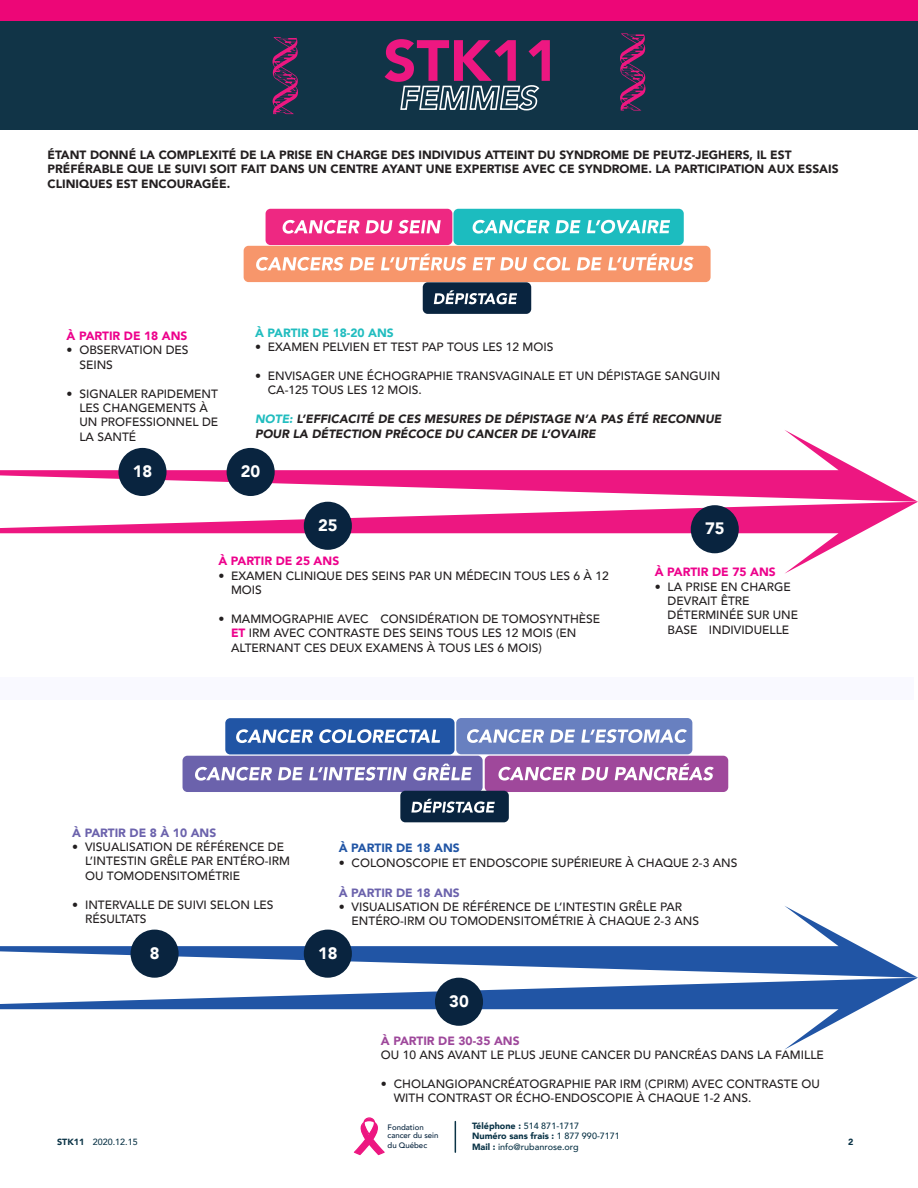
<style>
.page{position:relative;width:918px;height:1188px;background:#fff}
.page>*{position:absolute;margin:0;border:0;box-sizing:border-box;transform-origin:0 0}
.t1{font:900 16.5px "Avenir";color:#fff}
.t2{font:500 12px/14.4px "Avenir";color:#231f20}
.t3{font:900 12px/14.4px "Avenir";color:#231f20}
.t4{font:italic 900 12px/14.4px "Avenir";color:#231f20}
.t5{font:900 12px "Avenir";color:#ed028c}
.t6{font:900 12px "Avenir";color:#6b62ac}
.t7{font:900 12px "Avenir";color:#9e489b}
.t8{font:900 12px "Avenir";color:#21bdbf}
.t9{font:900 12px "Avenir";color:#2155a5}
.t10{font:500 9px "Avenir";color:#0a3346}
.t11{font:900 9px "Avenir";color:#0a3346}
.t12{font:500 7.8px/9px "Avenir";color:#07243e}
.s1{color:#21bdbf}
.s2{font-weight:900;color:#ed028c}
.s3{font-weight:900}
.s4{font-weight:500}
</style>
<div class="page">
<hr style="left:455px;top:1122px;width:1px;height:30px;background:#0a3346">
<svg style="left:354px;top:1117px;width:31px;height:38px"></svg>
<svg style="left:0;top:430px;width:918px;height:72px"></svg>
<svg style="left:0;top:502px;width:918px;height:72px"></svg>
<div style="left:304px;top:502px;width:48px;height:48px;background:#09243f;border-radius:50%"></div>
<div style="left:691px;top:505px;width:48px;height:48px;background:#09243f;border-radius:50%"></div>
<div style="left:0;top:20px;width:918px;height:110px;background:#113447"></div>
<div style="left:0;top:0;width:918px;height:20px;background:#ed0677"></div>
<svg style="left:272px;top:37px;width:26px;height:77px"></svg>
<svg style="left:620px;top:33px;width:26px;height:78px"></svg>
<svg style="left:0;top:906px;width:918px;height:72px"></svg>
<svg style="left:0;top:978px;width:918px;height:72px"></svg>
<div style="left:304px;top:930px;width:48px;height:48px;background:#09243f;border-radius:50%"></div>
<div style="left:435px;top:978px;width:48px;height:48px;background:#09243f;border-radius:50%"></div>
<div style="left:131px;top:930px;width:48px;height:48px;background:#09243f;border-radius:50%"></div>
<div style="left:118px;top:448px;width:49px;height:48px;background:#09243f;border-radius:50%"></div>
<div style="left:227px;top:448px;width:48px;height:48px;background:#09243f;border-radius:50%"></div>
<div style="left:0;top:678px;width:914px;height:22px;background:#f9f9ff"></div>
<svg style="left:385px;top:39px;width:165px;height:72px"></svg>
<div style="left:225px;top:718px;width:230px;height:36px;background:#2155a5;border-radius:5px"></div>
<svg style="left:236px;top:729px;width:77px;height:14px"></svg>
<svg style="left:319px;top:729px;width:121px;height:14px"></svg>
<div style="left:456px;top:718px;width:236px;height:36px;background:#6880c0;border-radius:5px"></div>
<svg style="left:467px;top:729px;width:77px;height:14px"></svg>
<svg style="left:550px;top:730px;width:25px;height:13px"></svg>
<svg style="left:581px;top:729px;width:106px;height:14px"></svg>
<div style="left:485px;top:756px;width:243px;height:36px;background:#9f489b;border-radius:5px"></div>
<svg style="left:498px;top:767px;width:77px;height:14px"></svg>
<svg style="left:582px;top:767px;width:26px;height:14px"></svg>
<svg style="left:615px;top:763px;width:99px;height:18px"></svg>
<div style="left:183px;top:756px;width:300px;height:36px;background:#6b62ac;border-radius:5px"></div>
<svg style="left:195px;top:767px;width:77px;height:14px"></svg>
<svg style="left:278px;top:767px;width:25px;height:13px"></svg>
<svg style="left:309px;top:767px;width:98px;height:14px"></svg>
<svg style="left:413px;top:764px;width:59px;height:17px"></svg>
<div style="left:400px;top:791px;width:109px;height:31px;background:#09243f;border-radius:5px"></div>
<svg style="left:411px;top:799px;width:84px;height:14px"></svg>
<div style="left:244px;top:246px;width:467px;height:36px;background:#f7966b;border-radius:5px"></div>
<svg style="left:256px;top:257px;width:88px;height:14px"></svg>
<svg style="left:350px;top:257px;width:25px;height:13px"></svg>
<svg style="left:381px;top:254px;width:86px;height:17px"></svg>
<svg style="left:473px;top:257px;width:54px;height:14px"></svg>
<svg style="left:533px;top:257px;width:37px;height:14px"></svg>
<svg style="left:577px;top:257px;width:25px;height:13px"></svg>
<svg style="left:608px;top:254px;width:86px;height:17px"></svg>
<div style="left:266px;top:209px;width:186px;height:36px;background:#ee2882;border-radius:5px"></div>
<svg style="left:283px;top:220px;width:77px;height:14px"></svg>
<svg style="left:366px;top:220px;width:26px;height:14px"></svg>
<svg style="left:398px;top:220px;width:43px;height:14px"></svg>
<div style="left:423px;top:282px;width:108px;height:32px;background:#09243f;border-radius:5px"></div>
<svg style="left:434px;top:290px;width:83px;height:14px"></svg>
<div style="left:453px;top:209px;width:231px;height:36px;background:#1cbcbf;border-radius:5px"></div>
<svg style="left:473px;top:220px;width:77px;height:14px"></svg>
<svg style="left:556px;top:220px;width:24px;height:13px"></svg>
<svg style="left:587px;top:220px;width:83px;height:14px"></svg>
<p class="t3" style="left:48px;top:147px;width:793px">ÉTANT DONNÉ LA COMPLEXITÉ DE LA PRISE EN CHARGE DES INDIVIDUS ATTEINT DU SYNDROME DE PEUTZ-JEGHERS, IL EST<br>PRÉFÉRABLE QUE LE SUIVI SOIT FAIT DANS UN CENTRE AYANT UNE EXPERTISE AVEC CE SYNDROME. LA PARTICIPATION AUX ESSAIS<br>CLINIQUES EST ENCOURAGÉE.</p>
<p class="t5" style="left:67px;top:326px;width:122px">À PARTIR DE 18 ANS</p>
<p class="t2" style="left:79px;top:342px;width:111px;text-indent:-13px">• OBSERVATION DES<br>SEINS</p>
<p class="t2" style="left:79px;top:386px;width:140px;text-indent:-13px">• SIGNALER RAPIDEMENT<br>LES CHANGEMENTS À<br>UN PROFESSIONNEL DE<br>LA SANTÉ</p>
<p class="t8" style="left:255px;top:322px;width:140px">À PARTIR DE 18-20 ANS</p>
<p class="t2" style="left:255px;top:339px;width:300px">• EXAMEN PELVIEN ET TEST PAP TOUS LES 12 MOIS</p>
<p class="t2" style="left:268px;top:368px;width:454px;text-indent:-13px">• ENVISAGER UNE ÉCHOGRAPHIE TRANSVAGINALE ET UN DÉPISTAGE SANGUIN<br>CA-125 TOUS LES 12 MOIS.</p>
<p class="t4" style="left:255px;top:412px;width:468px"><span class="s1">NOTE:</span> L’EFFICACITÉ DE CES MESURES DE DÉPISTAGE N’A PAS ÉTÉ RECONNUE<br>POUR LA DÉTECTION PRÉCOCE DU CANCER DE L’OVAIRE</p>
<p class="t1" style="left:133px;top:457px;width:21px">18</p>
<p class="t1" style="left:241px;top:457px;width:21px">20</p>
<p class="t1" style="left:318px;top:511px;width:21px">25</p>
<p class="t1" style="left:705px;top:514px;width:21px">75</p>
<p class="t5" style="left:218px;top:551px;width:122px">À PARTIR DE 25 ANS</p>
<p class="t2" style="left:231px;top:568px;width:379px;text-indent:-13px">• EXAMEN CLINIQUE DES SEINS PAR UN MÉDECIN TOUS LES 6 À 12<br>MOIS</p>
<p class="t2" style="left:231px;top:611px;width:371px;text-indent:-13px">• MAMMOGRAPHIE AVEC CONSIDÉRATION DE TOMOSYNTHÈSE<br><span class="s2">ET</span> IRM AVEC CONTRASTE DES SEINS TOUS LES 12 MOIS (EN<br>ALTERNANT CES DEUX EXAMENS À TOUS LES 6 MOIS)</p>
<p class="t5" style="left:655px;top:562px;width:122px">À PARTIR DE 75 ANS</p>
<p class="t2" style="left:668px;top:579px;width:132px;text-indent:-13px">• LA PRISE EN CHARGE<br>DEVRAIT ÊTRE<br>DÉTERMINÉE SUR UNE<br>BASE INDIVIDUELLE</p>
<p class="t6" style="left:72px;top:822px;width:145px">À PARTIR DE 8 À 10 ANS</p>
<p class="t2" style="left:85px;top:839px;width:207px;text-indent:-13px">• VISUALISATION DE RÉFÉRENCE DE<br>L’INTESTIN GRÊLE PAR ENTÉRO-IRM<br>OU TOMODENSITOMÉTRIE</p>
<p class="t2" style="left:85px;top:897px;width:190px;text-indent:-13px">• INTERVALLE DE SUIVI SELON LES<br>RÉSULTATS</p>
<p class="t1" style="left:150px;top:939px;width:11px">8</p>
<p class="t11" style="left:57px;top:1134px;width:29px">STK11</p>
<p class="t10" style="left:93px;top:1134px;width:46px">2020.12.15</p>
<p class="t9" style="left:339px;top:838px;width:122px">À PARTIR DE 18 ANS</p>
<p class="t2" style="left:339px;top:855px;width:400px">• COLONOSCOPIE ET ENDOSCOPIE SUPÉRIEURE À CHAQUE 2-3 ANS</p>
<p class="t6" style="left:339px;top:882px;width:122px">À PARTIR DE 18 ANS</p>
<p class="t2" style="left:352px;top:899px;width:349px;text-indent:-13px">• VISUALISATION DE RÉFÉRENCE DE L’INTESTIN GRÊLE PAR<br>ENTÉRO-IRM OU TOMODENSITOMÉTRIE À CHAQUE 2-3 ANS</p>
<p class="t1" style="left:318px;top:939px;width:21px">18</p>
<p class="t1" style="left:449px;top:987px;width:21px">30</p>
<p class="t7" style="left:381px;top:1030px;width:140px">À PARTIR DE 30-35 ANS</p>
<p class="t2" style="left:381px;top:1047px;width:445px">OU 10 ANS AVANT LE PLUS JEUNE CANCER DU PANCRÉAS DANS LA FAMILLE</p>
<p class="t2" style="left:394px;top:1076px;width:428px;text-indent:-13px">• CHOLANGIOPANCRÉATOGRAPHIE PAR IRM (CPIRM) AVEC CONTRASTE OU<br>WITH CONTRAST OR ÉCHO-ENDOSCOPIE À CHAQUE 1-2 ANS.</p>
<p class="t12" style="left:388px;top:1122px;width:52px">Fondation cancer du sein du Québec</p>
<p class="t10" style="left:472px;top:1118px;width:109px"><span class="s3">Téléphone :</span> 514 871-1717</p>
<p class="t11" style="left:472px;top:1129px;width:149px">Numéro sans frais : <span class="s4">1 877 990-7171</span></p>
<p class="t10" style="left:472px;top:1139px;width:108px"><span class="s3">Mail :</span> info@rubanrose.org</p>
<p class="t11" style="left:848px;top:1134px;width:7px">2</p>
</div>
